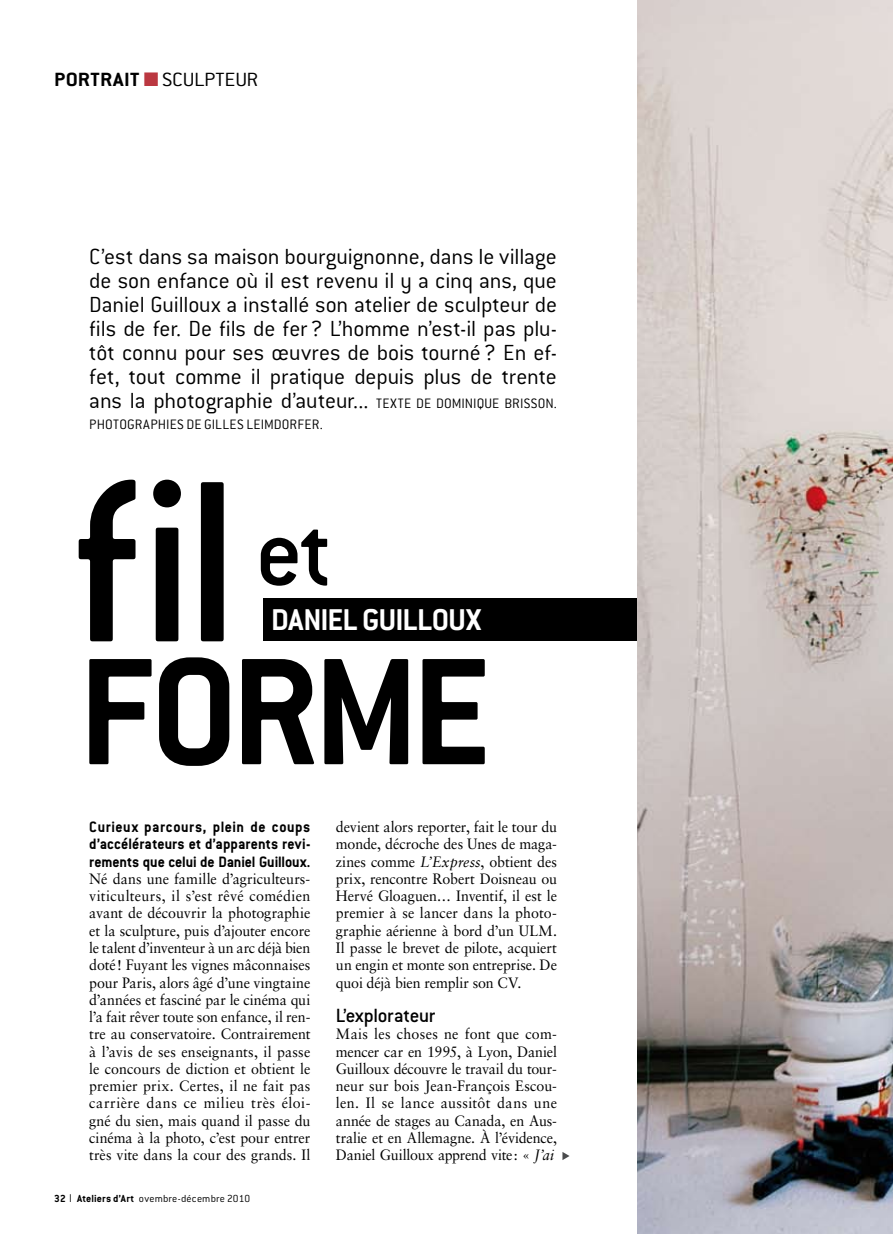
<style>
.page{position:relative;width:893px;height:1234px;background:#fff}
.page>*{position:absolute;margin:0;border:0;box-sizing:border-box;transform-origin:0 0}
.t1{font:500 252.45px "Conduit ITC";color:#000}
.t2{font:700 166.8px "Conduit ITC";letter-spacing:-.04em;color:#000}
.t3{font:500 102px "Conduit ITC";color:#000}
.t4{font:700 33px "Conduit ITC";letter-spacing:-.02em;color:#fff}
.t5{font:300 24px/24px "Conduit ITC";letter-spacing:-.005em;color:#000;text-align:justify}
.t6{font:300 21px "Conduit ITC";letter-spacing:-.01em;color:#000;scale:1.1 1}
.t7{font:500 21px "Conduit ITC";letter-spacing:-.015em;color:#000}
.t8{font:700 16.5px/17.2px "Conduit ITC";letter-spacing:.01em;color:#000;text-align:justify;scale:.95 1}
.t9{font:15px/17.2px "Sabon LT Std";letter-spacing:-.005em;color:#000;text-align:justify;scale:.95 1}
.t10{font:300 15px "Conduit ITC";letter-spacing:.01em;color:#000}
.t11{font:300 11.25px "Conduit ITC";letter-spacing:.015em;color:#000}
.s1{font-weight:700}
.s2{color:#bb3841}
.s3{font-size:15px}
.s4{font-style:italic}
</style>
<div class="page">
<div style="left:263px;top:598px;width:412px;height:42px;background:#000"></div>
<img style="left:638px;top:0;width:255px;height:1233px">
<svg style="left:562px;top:1152px;width:8px;height:7px"></svg>
<h3 class="t6" style="left:54px;top:68px;width:187px"><span class="s1">portrait</span> <span class="s2">■</span> sculpteur</h3>
<p class="t5" style="left:89px;top:244px;width:469px">C’est dans sa maison bourguignonne, dans le village de son enfance où il est revenu il y a cinq ans, que Daniel Guilloux a installé son atelier de sculpteur de fils de fer. De fils de fer? L’homme n’est-il pas plu&shy;tôt connu pour ses œuvres de bois tourné ? En ef&shy;fet, tout comme il pratique depuis plus de trente ans la photographie d’auteur... <span class="s3">Texte de Domin ique Brisson.</span></p>
<p class="t10" style="left:89px;top:416px;width:235px">Photographies de Gilles Leimdorfer.</p>
<h1 class="t1" style="left:70px;top:420px;width:172px">fil</h1>
<h3 class="t3" style="left:256px;top:495px;width:78px">et</h3>
<h3 class="t4" style="left:271px;top:600px;width:212px">daniel guilloux</h3>
<h2 class="t2" style="left:78px;top:614px;width:397px">forme</h2>
<p class="t8" style="left:89px;top:817px;width:234px">Curieux parcours, plein de coups d’accélérateurs et d’apparents revi&shy;rements que celui de Daniel Guilloux.</p>
<p class="t9" style="left:89px;top:869px;width:234px">Né dans une famille d’agriculteurs&shy;viticulteurs, il s’est rêvé comédien avant de découvrir la photographie et la sculpture, puis d’ajouter encore le talent d’inventeur à un arc déjà bien doté! Fuyant les vignes mâconnaises pour Paris, alors âgé d’une vingtaine d’années et fasciné par le cinéma qui l’a fait rêver toute son enfance, il ren&shy;tre au conservatoire. Contrairement à l’avis de ses enseignants, il passe le concours de diction et obtient le premier prix. Certes, il ne fait pas carrière dans ce milieu très éloi&shy;gné du sien, mais quand il passe du cinéma à la photo, c’est pour entrer très vite dans la cour des grands. Il</p>
<p class="t11" style="left:54px;top:1192px;width:198px"><span class="s1">32</span> ❘ <span class="s1">Ateliers d’Art</span> ovembre-décembre 2010</p>
<p class="t9" style="left:336px;top:818px;width:234px">devient alors reporter, fait le tour du monde, décroche des Unes de maga&shy;zines comme <span class="s4">L’Express</span>, obtient des prix, rencontre Robert Doisneau ou Hervé Gloaguen… Inventif, il est le premier à se lancer dans la photo&shy;graphie aérienne à bord d’un ULM.<br>Il passe le brevet de pilote, acquiert un engin et monte son entreprise. De quoi déjà bien remplir son CV.</p>
<h3 class="t7" style="left:336px;top:1003px;width:101px">L’explorateur</h3>
<p class="t9" style="left:336px;top:1025px;width:234px">Mais les choses ne font que com&shy;mencer car en 1995, à Lyon, Daniel Guilloux découvre le travail du tour&shy;neur sur bois Jean-François Escou&shy;len. Il se lance aussitôt dans une année de stages au Canada, en Aus&shy;tralie et en Allemagne. À l’évidence, Daniel Guilloux apprend vite: « <span class="s4">J’ai</span></p>
</div>
